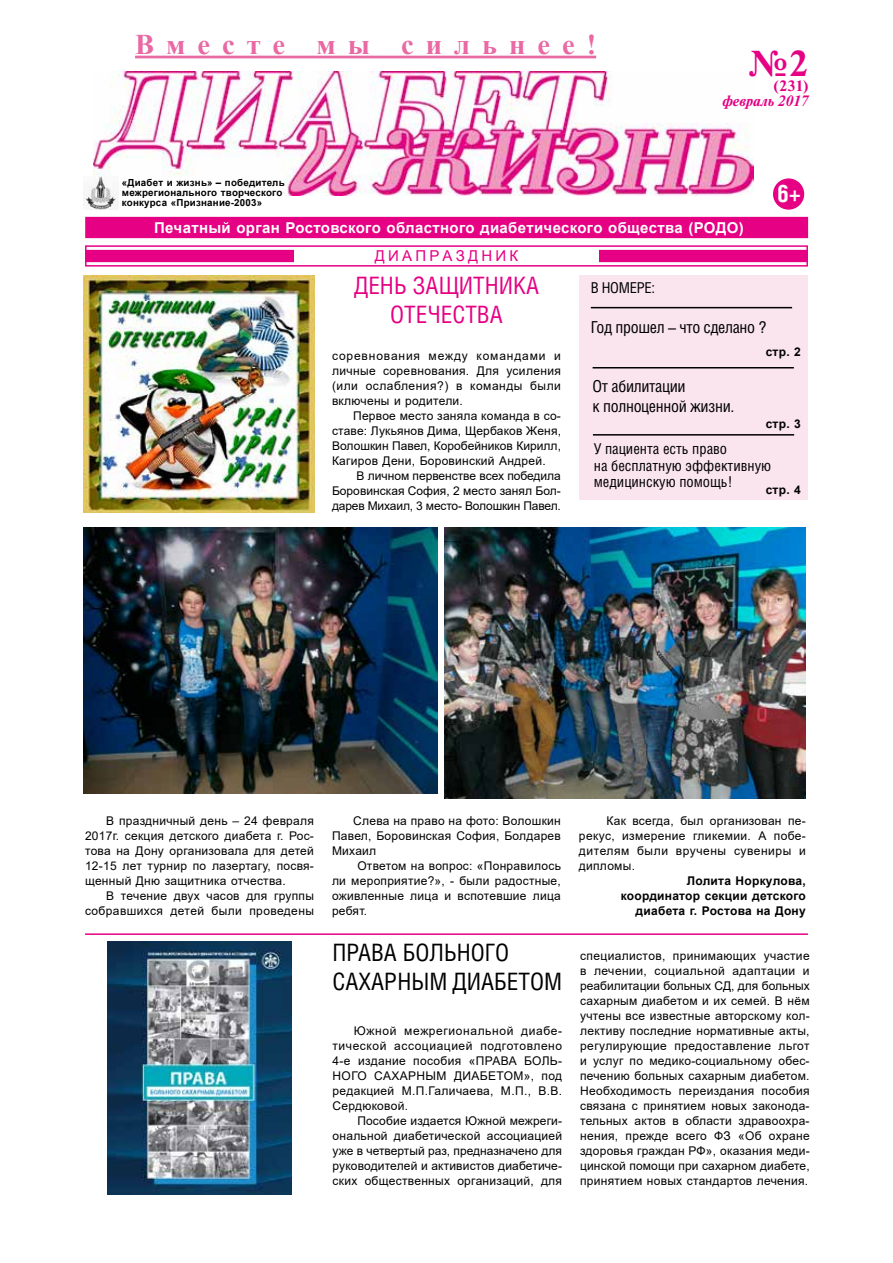
<style>
.page{position:relative;width:893px;height:1263px;background:#fff}
.page>*{position:absolute;margin:0;border:0;box-sizing:border-box;transform-origin:0 0}
.t1{font:700 36px "Newton C";color:#e50084}
.t2{font:700 28.5px "Times New Roman";letter-spacing:.42em;color:#e969a4}
.t3{font:24px/28.8px "Helios Cond C";color:#000}
.t4{font:24px/28.8px "Helios Cond C";color:#e50084;text-align:center}
.t5{font:700 24px "Helios Cond C";color:#fff}
.t6{font:16.5px/19.5px "Helios Cond C";letter-spacing:-.02em;color:#000}
.t7{font:15px/16.5px "Helios Cond C";color:#000}
.t8{font:700 15px "Arial";letter-spacing:.02em;color:#fff}
.t9{font:15px "Arial";color:#e50084}
.t10{font:italic 700 15px "Newton C";color:#e50084}
.t11{font:700 15px "Newton C";color:#e50084}
.t12{font:12px/15px "Arial";letter-spacing:.02em;color:#000;text-align:justify}
.t13{font:700 12px/15px "Arial";letter-spacing:.02em;color:#000;text-align:right}
.t14{font:700 9.75px/9.8px "Arial";letter-spacing:.02em;color:#000}
</style>
<div class="page">
<img style="left:93px;top:71px;width:661px;height:125px">
<div style="left:85px;top:217px;width:723px;height:21px;background:#e50084"></div>
<img style="left:84px;top:177px;width:34px;height:33px">
<div style="left:85px;top:245px;width:723px;height:22px;border:2px solid #e50084"></div>
<div style="left:85px;top:250px;width:723px;height:12px;background:#e50084"></div>
<div style="left:294px;top:248px;width:305px;height:16px;background:#fff"></div>
<hr style="left:135px;top:56px;width:461px;height:2px;background:#e969a4">
<div style="left:579px;top:275px;width:229px;height:225px;background:#fae4ee"></div>
<hr style="left:591px;top:307px;width:201px;height:1px;background:#000">
<hr style="left:593px;top:367px;width:201px;height:1px;background:#000">
<div style="left:773px;top:178px;width:31px;height:32px;background:#e50084;border-radius:50%"></div>
<hr style="left:85px;top:933px;width:723px;height:2px;background:#e50084">
<hr style="left:593px;top:434px;width:201px;height:2px;background:#000">
<img style="left:83px;top:275px;width:231px;height:238px">
<img style="left:445px;top:528px;width:361px;height:271px">
<img style="left:83px;top:528px;width:355px;height:266px">
<img style="left:108px;top:942px;width:183px;height:253px">
<h2 class="t2" style="left:135px;top:24px;width:463px">Вместе мы сильнее!</h2>
<p class="t14" style="left:122px;top:178px;width:164px">«Диабет и жизнь» – победитель межрегионального творческого конкурса «Признание-2003»</p>
<h1 class="t1" style="left:748px;top:44px;width:61px">№2</h1>
<p class="t11" style="left:773px;top:78px;width:36px">(231)</p>
<p class="t10" style="left:722px;top:93px;width:87px">февраль 2017</p>
<h3 class="t5" style="left:777px;top:179px;width:25px">6+</h3>
<p class="t8" style="left:154px;top:217px;width:591px">Печатный орган Ростовского областного диабетического общества (РОДО)</p>
<p class="t9" style="left:375px;top:245px;width:145px">Д И А П Р А З Д Н И К</p>
<h3 class="t4" style="left:354px;top:271px;width:187px">ДЕНЬ ЗАЩИТНИКА<br>ОТЕЧЕСТВА</h3>
<p class="t12" style="left:332px;top:348px;width:230px">соревнования между командами и личные соревнования. Для усиления (или ослабления?) в команды были включены и родители.</p>
<p class="t12" style="left:332px;top:408px;width:230px;text-indent:21px">Первое место заняла команда в со&shy;ставе: Лукьянов Дима, Щербаков Женя, Волошкин Павел, Коробейников Кирилл, Кагиров Дени, Боровинский Андрей.</p>
<p class="t12" style="left:332px;top:468px;width:230px;text-indent:25px">В личном первенстве всех победила Боровинская София, 2 место занял Бол&shy;дарев Михаил, 3 место- Волошкин Павел.</p>
<p class="t7" style="left:591px;top:279px;width:66px">В НОМЕРЕ:</p>
<h3 class="t6" style="left:591px;top:317px;width:177px">Год прошел – что сделано ?</h3>
<h3 class="t6" style="left:593px;top:376px;width:143px">От абилитации<br>к полноценной жизни.</h3>
<p class="t13" style="left:766px;top:345px;width:37px">стр. 2</p>
<p class="t13" style="left:766px;top:416px;width:37px">стр. 3</p>
<p class="t7" style="left:594px;top:440px;width:179px">У пациента есть право<br>на бесплатную эффективную медицинскую помощь!</p>
<p class="t13" style="left:766px;top:482px;width:37px">стр. 4</p>
<p class="t12" style="left:85px;top:813px;width:230px;text-indent:21px">В праздничный день – 24 февраля 2017г. секция детского диабета г. Рос&shy;това на Дону организовала для детей 12-15 лет турнир по лазертагу, посвя&shy;щенный Дню защитника отчества.</p>
<p class="t12" style="left:85px;top:888px;width:230px;text-align:right">В течение двух часов для группы собравшихся детей были проведены</p>
<p class="t12" style="left:332px;top:813px;width:230px;text-indent:21px">Слева на право на фото: Волошкин Павел, Боровинская София, Болдарев Михаил</p>
<p class="t12" style="left:332px;top:858px;width:230px;text-indent:25px">Ответом на вопрос: «Понравилось ли мероприятие?», - были радостные, оживленные лица и вспотевшие лица ребят.</p>
<h3 class="t3" style="left:333px;top:937px;width:231px">ПРАВА БОЛЬНОГО<br>САХАРНЫМ ДИАБЕТОМ</h3>
<p class="t12" style="left:333px;top:1023px;width:231px;text-indent:21px">Южной межрегиональной диабе&shy;тической ассоциацией подготовлено 4-е издание пособия «ПРАВА БОЛЬ-НОГО САХАРНЫМ ДИАБЕТОМ», под редакцией М.П.Галичаева, М.П., В.В.<br>Сердюковой.</p>
<p class="t12" style="left:333px;top:1113px;width:231px;text-indent:25px">Пособие издается Южной межреги&shy;ональной диабетической ассоциацией уже в четвертый раз, предназначено для руководителей и активистов диабетиче&shy;ских общественных организаций, для</p>
<p class="t12" style="left:579px;top:813px;width:228px;text-indent:27px">Как всегда, был организован пе&shy;рекус, измерение гликемии. А побе&shy;дителям были вручены сувениры и дипломы.</p>
<p class="t13" style="left:621px;top:873px;width:187px">Лолита Норкулова, координатор секции детского диабета г. Ростова на Дону</p>
<p class="t12" style="left:580px;top:948px;width:231px">специалистов, принимающих участие в лечении, социальной адаптации и реабилитации больных СД, для больных сахарным диабетом и их семей. В нём учтены все известные авторскому кол&shy;лективу последние нормативные акты, регулирующие предоставление льгот и услуг по медико-социальному обес&shy;печению больных сахарным диабетом.<br>Необходимость переиздания пособия связана с принятием новых законода&shy;тельных актов в области здравоохра&shy;нения, прежде всего ФЗ «Об охране здоровья граждан РФ», оказания меди&shy;цинской помощи при сахарном диабете, принятием новых стандартов лечения.</p>
</div>
